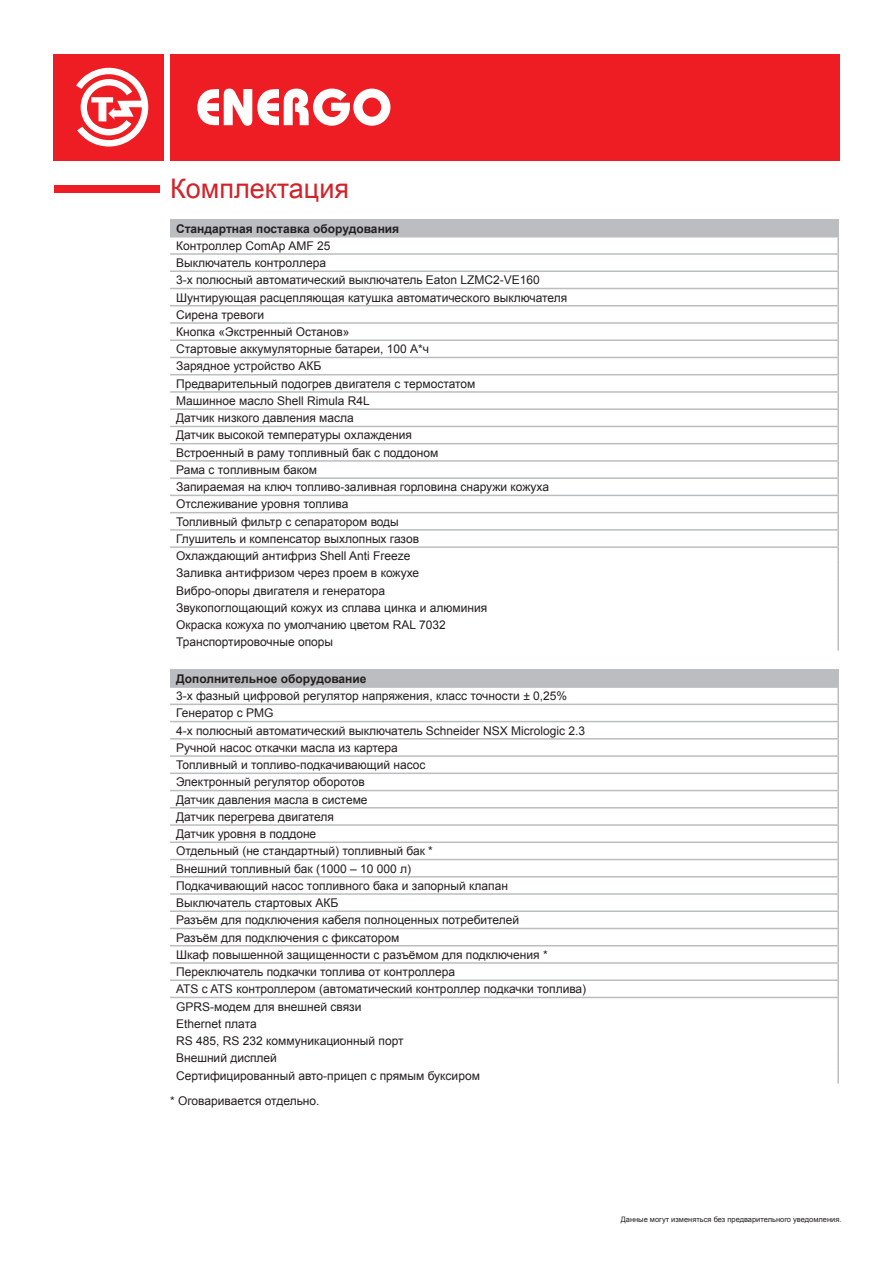
<style>
.page{position:relative;width:893px;height:1263px;background:#fff}
.page>*{position:absolute;margin:0;border:0;box-sizing:border-box;transform-origin:0 0}
.t1{font:27px "Arial";color:#d1232a}
.t2{font:12px/17.2px "Arial";color:#231f20}
.t3{font:700 12px "Arial";color:#231f20}
.t4{font:7.5px "Arial";color:#231f20}
</style>
<div class="page">
<div style="left:54px;top:54px;width:110px;height:106px;background:#ee1d23"></div>
<svg style="left:76px;top:68px;width:72px;height:79px"></svg>
<div style="left:170px;top:54px;width:669px;height:106px;background:#ee1d23"></div>
<svg style="left:197px;top:89px;width:193px;height:37px"></svg>
<div style="left:170px;top:219px;width:668px;height:18px;background:#bcbdc0"></div>
<hr style="left:170px;top:253px;width:669px;height:2px;background:#bcbdc0">
<hr style="left:170px;top:270px;width:669px;height:2px;background:#bcbdc0">
<hr style="left:170px;top:288px;width:669px;height:1px;background:#bcbdc0">
<hr style="left:170px;top:305px;width:669px;height:1px;background:#bcbdc0">
<hr style="left:170px;top:322px;width:669px;height:2px;background:#bcbdc0">
<hr style="left:170px;top:339px;width:669px;height:2px;background:#bcbdc0">
<hr style="left:170px;top:357px;width:669px;height:1px;background:#bcbdc0">
<hr style="left:170px;top:374px;width:669px;height:1px;background:#bcbdc0">
<hr style="left:170px;top:391px;width:669px;height:2px;background:#bcbdc0">
<hr style="left:170px;top:408px;width:669px;height:2px;background:#bcbdc0">
<hr style="left:170px;top:426px;width:669px;height:1px;background:#bcbdc0">
<hr style="left:170px;top:443px;width:669px;height:1px;background:#bcbdc0">
<hr style="left:170px;top:460px;width:669px;height:2px;background:#bcbdc0">
<hr style="left:170px;top:477px;width:669px;height:2px;background:#bcbdc0">
<hr style="left:170px;top:495px;width:669px;height:1px;background:#bcbdc0">
<hr style="left:170px;top:512px;width:669px;height:1px;background:#bcbdc0">
<hr style="left:170px;top:529px;width:669px;height:2px;background:#bcbdc0">
<hr style="left:170px;top:546px;width:669px;height:2px;background:#bcbdc0">
<svg style="left:837px;top:219px;width:2px;height:432px"></svg>
<div style="left:170px;top:670px;width:668px;height:17px;background:#bcbdc0"></div>
<hr style="left:170px;top:686px;width:669px;height:2px;background:#bcbdc0">
<hr style="left:170px;top:704px;width:669px;height:1px;background:#bcbdc0">
<hr style="left:170px;top:721px;width:669px;height:1px;background:#bcbdc0">
<hr style="left:170px;top:738px;width:669px;height:1px;background:#bcbdc0">
<hr style="left:170px;top:755px;width:669px;height:2px;background:#bcbdc0">
<hr style="left:170px;top:772px;width:669px;height:2px;background:#bcbdc0">
<hr style="left:170px;top:790px;width:669px;height:1px;background:#bcbdc0">
<hr style="left:170px;top:807px;width:669px;height:1px;background:#bcbdc0">
<hr style="left:170px;top:824px;width:669px;height:2px;background:#bcbdc0">
<hr style="left:170px;top:841px;width:669px;height:2px;background:#bcbdc0">
<hr style="left:170px;top:859px;width:669px;height:1px;background:#bcbdc0">
<hr style="left:170px;top:876px;width:669px;height:1px;background:#bcbdc0">
<hr style="left:170px;top:893px;width:669px;height:2px;background:#bcbdc0">
<hr style="left:170px;top:910px;width:669px;height:2px;background:#bcbdc0">
<hr style="left:170px;top:928px;width:669px;height:1px;background:#bcbdc0">
<hr style="left:170px;top:945px;width:669px;height:1px;background:#bcbdc0">
<hr style="left:170px;top:962px;width:669px;height:2px;background:#bcbdc0">
<hr style="left:170px;top:979px;width:669px;height:2px;background:#bcbdc0">
<hr style="left:170px;top:997px;width:669px;height:1px;background:#bcbdc0">
<svg style="left:837px;top:670px;width:2px;height:414px"></svg>
<div style="left:54px;top:186px;width:106px;height:7px;background:#ee1d23"></div>
<h1 class="t1" style="left:170px;top:170px;width:181px">Комплектация</h1>
<p class="t3" style="left:176px;top:220px;width:225px">Стандартная поставка оборудования</p>
<p class="t2" style="left:176px;top:237px;width:393px">Контроллер ComAp AMF 25<br>Выключатель контроллера<br>3-х полюсный автоматический выключатель Eaton LZMC2-VE160<br>Шунтирующая расцепляющая катушка автоматического выключателя Сирена тревоги<br>Кнопка «Экстренный Останов»<br>Стартовые аккумуляторные батареи, 100 А*ч<br>Зарядное устройство АКБ<br>Предварительный подогрев двигателя с термостатом<br>Машинное масло Shell Rimula R4L<br>Датчик низкого давления масла<br>Датчик высокой температуры охлаждения<br>Встроенный в раму топливный бак с поддоном<br>Рама с топливным баком<br>Запираемая на ключ топливо-заливная горловина снаружи кожуха Отслеживание уровня топлива<br>Топливный фильтр с сепаратором воды<br>Глушитель и компенсатор выхлопных газов<br>Охлаждающий антифриз Shell Anti Freeze<br>Заливка антифризом через проем в кожухе<br>Вибро-опоры двигателя и генератора<br>Звукопоглощающий кожух из сплава цинка и алюминия<br>Окраска кожуха по умолчанию цветом RAL 7032<br>Транспортировочные опоры</p>
<p class="t3" style="left:176px;top:670px;width:192px">Дополнительное оборудование</p>
<p class="t2" style="left:176px;top:687px;width:412px">3-х фазный цифровой регулятор напряжения, класс точности ± 0,25% Генератор с PMG<br>4-х полюсный автоматический выключатель Schneider NSX Micrologic 2.3<br>Ручной насос откачки масла из картера<br>Топливный и топливо-подкачивающий насос<br>Электронный регулятор оборотов<br>Датчик давления масла в системе<br>Датчик перегрева двигателя<br>Датчик уровня в поддоне<br>Отдельный (не стандартный) топливный бак *<br>Внешний топливный бак (1000 – 10 000 л)<br>Подкачивающий насос топливного бака и запорный клапан Выключатель стартовых АКБ<br>Разъём для подключения кабеля полноценных потребителей<br>Разъём для подключения с фиксатором<br>Шкаф повышенной защищенности с разъёмом для подключения * Переключатель подкачки топлива от контроллера<br>ATS с ATS контроллером (автоматический контроллер подкачки топлива)<br>GPRS-модем для внешней связи<br>Ethernet плата<br>RS 485, RS 232 коммуникационный порт<br>Внешний дисплей<br>Сертифицированный авто-прицеп с прямым буксиром</p>
<p class="t2" style="left:170px;top:1092px;width:151px">* Оговаривается отдельно.</p>
<p class="t4" style="left:621px;top:1214px;width:222px">Данные могут изменяться без предварительного уведомления.</p>
</div>
